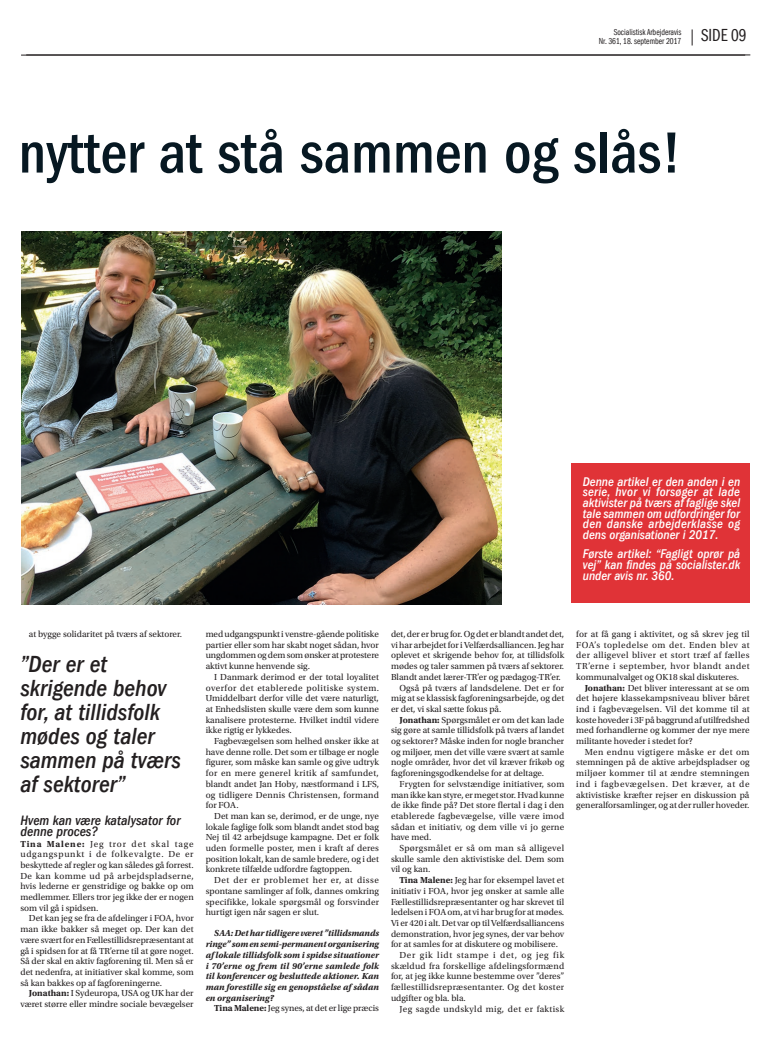
<style>
.page{position:relative;width:770px;height:1049px;background:#fff}
.page>*{position:absolute;margin:0;border:0;box-sizing:border-box;transform-origin:0 0}
.t1{font:500 condensed 60px "Franklin Gothic LT";color:#071822}
.t2{font:italic 500 condensed 24px/24px "Franklin Gothic LT";color:#231f20}
.t3{font:18px "Franklin Gothic LT Book Cmpr";color:#231f20}
.t4{font:italic 500 condensed 14px/10.7px "Franklin Gothic LT";color:#231f20}
.t5{font:italic 500 condensed 13px/10.7px "Franklin Gothic LT";color:#fff;text-align:justify}
.t6{font:9.2px/10.7px "Utopia Std";color:#231f20;text-align:justify}
.t7{font:italic 700 9.2px/10.7px "Utopia Std";color:#231f20;text-align:justify}
.t8{font:9.2px "Utopia Std";letter-spacing:.025em;color:#231f20}
.t9{font:9.2px "Utopia Std";letter-spacing:.02em;color:#231f20}
.t10{font:9.2px "Utopia Std";letter-spacing:.04em;color:#231f20}
.t11{font:9.2px "Utopia Std";letter-spacing:.035em;color:#231f20}
.t12{font:9.2px "Utopia Std";letter-spacing:.07em;color:#231f20}
.t13{font:9px/9px "Franklin Gothic LT Book Cmpr";color:#231f20;text-align:right}
.s1{font-weight:700}
</style>
<div class="page">
<svg style="left:692px;top:29px;width:1px;height:17px"></svg>
<hr style="left:26px;top:55px;width:724px;height:1px;background:#231f20">
<hr style="left:21px;top:55px;width:724px;height:1px;background:#231f20">
<div style="left:571px;top:463px;width:179px;height:140px;background:#e03337"></div>
<img style="left:21px;top:231px;width:480px;height:373px">
<p class="t13" style="left:599px;top:28px;width:84px">Socialistisk Arbejderavis<br>Nr. 361, 18. september 2017</p>
<h3 class="t3" style="left:701px;top:26px;width:47px">SIDE 09</h3>
<h1 class="t1" style="left:19px;top:119px;width:664px">nytter at stå sammen og slås!</h1>
<h3 class="t5" style="left:583px;top:476px;width:159px">Denne artikel er den anden i en serie, hvor vi forsøger at lade aktivister på tværs af faglige skel tale sammen om udfordringer for den danske arbejderklasse og dens organisationer i 2017.</h3>
<h3 class="t5" style="left:583px;top:549px;width:159px">Første artikel: “Fagligt oprør på vej” kan findes på socialister.dk under avis nr. 360.</h3>
<p class="t6" style="left:29px;top:629px;width:155px">at bygge solidaritet på tværs af sektorer.</p>
<h2 class="t2" style="left:20px;top:652px;width:162px">”Der er et skrigende behov for, at tillidsfolk mødes og taler sammen på tværs af sektorer”</h2>
<h3 class="t4" style="left:20px;top:815px;width:162px">Hvem kan være katalysator for denne proces?</h3>
<p class="t6" style="left:20px;top:838px;width:175px"><span class="s1">Tina Malene:</span> Jeg tror det skal tage udgangspunkt i de folkevalgte. De er beskyttede af regler og kan således gå forrest.<br>De kan komme ud på arbejdspladserne, hvis lederne er genstridige og bakke op om medlemmer. Ellers tror jeg ikke der er nogen som vil gå i spidsen.</p>
<p class="t6" style="left:20px;top:913px;width:175px;text-indent:9px">Det kan jeg se fra de afdelinger i FOA, hvor man ikke bakker så meget op. Der kan det være svært for en Fællestillidsrepræsentant at gå i spidsen for at få TR’erne til at gøre noget.<br>Så der skal en aktiv fagforening til. Men så er det nedenfra, at initiativer skal komme, som så kan bakkes op af fagforeningerne.</p>
<p class="t6" style="left:20px;top:988px;width:175px;text-align:right"><span class="s1">Jonathan:</span> I Sydeuropa, USA og UK har der været større eller mindre sociale bevægelser</p>
<p class="t6" style="left:206px;top:629px;width:175px">med udgangspunkt i venstre-gående politiske partier eller som har skabt noget sådan, hvor ungdommen og dem som ønsker at protestere aktivt kunne henvende sig.</p>
<p class="t6" style="left:206px;top:672px;width:175px;text-indent:9px">I Danmark derimod er der total loyalitet overfor det etablerede politiske system.<br>Umiddelbart derfor ville det være naturligt, at Enhedslisten skulle være dem som kunne kanalisere protesterne. Hvilket indtil videre ikke rigtig er lykkedes.</p>
<p class="t6" style="left:206px;top:736px;width:175px;text-indent:9px">Fagbevægelsen som helhed ønsker ikke at have denne rolle. Det som er tilbage er nogle figurer, som måske kan samle og give udtryk for en mere generel kritik af samfundet, blandt andet Jan Hoby, næstformand i LFS, og tidligere Dennis Christensen, formand for FOA.</p>
<p class="t6" style="left:206px;top:811px;width:175px;text-indent:9px">Det man kan se, derimod, er de unge, nye lokale faglige folk som blandt andet stod bag Nej til 42 arbejdsuge kampagne. Det er folk uden formelle poster, men i kraft af deres position lokalt, kan de samle bredere, og i det konkrete tilfælde udfordre fagtoppen.</p>
<p class="t6" style="left:206px;top:875px;width:175px;text-indent:9px">Det der er problemet her er, at disse spontane samlinger af folk, dannes omkring specifikke, lokale spørgsmål og forsvinder hurtigt igen når sagen er slut.</p>
<p class="t7" style="left:206px;top:928px;width:175px;text-indent:9px">SAA: Det har tidligere været ”tillidsmands ringe” som en semi-permanent organisering af lokale tillidsfolk som i spidse situationer i 70’erne og frem til 90’erne samlede folk til konferencer og besluttede aktioner. Kan man forestille sig en genopståelse af sådan en organisering?</p>
<p class="t6" style="left:214px;top:1003px;width:166px"><span class="s1">Tina Malene:</span> Jeg synes, at det er lige præcis</p>
<p class="t6" style="left:391px;top:629px;width:175px">det, der er brug for. Og det er blandt andet det,</p>
<p class="t6" style="left:391px;top:639px;width:175px">vi har arbejdet for i Velfærdsalliancen. Jeg har</p>
<p class="t6" style="left:391px;top:650px;width:175px">oplevet et skrigende behov for, at tillidsfolk</p>
<p class="t6" style="left:391px;top:661px;width:175px">mødes og taler sammen på tværs af sektorer.</p>
<p class="t6" style="left:391px;top:672px;width:171px">Blandt andet lærer-TR’er og pædagog-TR’er.</p>
<p class="t6" style="left:399px;top:682px;width:166px">Også på tværs af landsdelene. Det er for</p>
<p class="t6" style="left:391px;top:693px;width:175px">mig at se klassisk fagforeningsarbejde, og det</p>
<p class="t6" style="left:391px;top:704px;width:112px">er det, vi skal sætte fokus på.</p>
<p class="t6" style="left:399px;top:714px;width:166px"><span class="s1">Jonathan:</span> Spørgsmålet er om det kan lade</p>
<p class="t6" style="left:391px;top:725px;width:175px">sig gøre at samle tillidsfolk på tværs af landet</p>
<p class="t6" style="left:391px;top:736px;width:175px">og sektorer? Måske inden for nogle brancher</p>
<p class="t6" style="left:391px;top:746px;width:175px">og miljøer, men det ville være svært at samle</p>
<p class="t6" style="left:391px;top:757px;width:175px">nogle områder, hvor det vil kræver frikøb og</p>
<p class="t6" style="left:391px;top:768px;width:155px">fagforeningsgodkendelse for at deltage.</p>
<p class="t6" style="left:399px;top:779px;width:166px">Frygten for selvstændige initiativer, som</p>
<p class="t6" style="left:391px;top:789px;width:175px">man ikke kan styre, er meget stor. Hvad kunne</p>
<p class="t6" style="left:391px;top:800px;width:175px">de ikke finde på? Det store flertal i dag i den</p>
<p class="t8" style="left:391px;top:811px;width:175px">etablerede fagbevægelse, ville være imod</p>
<p class="t9" style="left:391px;top:822px;width:175px">sådan et initiativ, og dem ville vi jo gerne</p>
<p class="t6" style="left:391px;top:832px;width:42px">have med.</p>
<p class="t11" style="left:399px;top:843px;width:166px">Spørgsmålet er så om man så alligevel</p>
<p class="t6" style="left:391px;top:853px;width:175px">skulle samle den aktivistiske del. Dem som</p>
<p class="t6" style="left:391px;top:864px;width:41px">vil og kan.</p>
<p class="t6" style="left:399px;top:875px;width:166px"><span class="s1">Tina Malene:</span> Jeg har for eksempel lavet et</p>
<p class="t6" style="left:391px;top:886px;width:175px">initiativ i FOA, hvor jeg ønsker at samle alle</p>
<p class="t6" style="left:391px;top:896px;width:175px">Fællestillidsrepræsentanter og har skrevet til</p>
<p class="t6" style="left:391px;top:907px;width:175px">ledelsen i FOA om, at vi har brug for at mødes.</p>
<p class="t6" style="left:391px;top:918px;width:175px">Vi er 420 i alt. Det var op til Velfærdsalliancens</p>
<p class="t6" style="left:391px;top:928px;width:175px">demonstration, hvor jeg synes, der var behov</p>
<p class="t6" style="left:391px;top:939px;width:168px">for at samles for at diskutere og mobilisere.</p>
<p class="t12" style="left:399px;top:950px;width:166px">Der gik lidt stampe i det, og jeg fik</p>
<p class="t8" style="left:391px;top:961px;width:175px">skældud fra forskellige afdelingsformænd</p>
<p class="t6" style="left:391px;top:971px;width:175px">for, at jeg ikke kunne bestemme over ”deres”</p>
<p class="t8" style="left:391px;top:982px;width:175px">fællestillidsrepræsentanter. Og det koster</p>
<p class="t6" style="left:391px;top:993px;width:76px">udgifter og bla. bla.</p>
<p class="t10" style="left:399px;top:1003px;width:166px">Jeg sagde undskyld mig, det er faktisk</p>
<p class="t6" style="left:576px;top:629px;width:175px">for at få gang i aktivitet, og så skrev jeg til FOA’s topledelse om det. Enden blev at der alligevel bliver et stort træf af fælles TR’erne i september, hvor blandt andet kommunalvalget og OK18 skal diskuteres.</p>
<p class="t6" style="left:576px;top:682px;width:175px;text-indent:9px"><span class="s1">Jonathan:</span> Det bliver interessant at se om det højere klassekampsniveau bliver båret ind i fagbevægelsen. Vil det komme til at koste hoveder i 3F på baggrund af utilfredshed med forhandlerne og kommer der nye mere militante hoveder i stedet for?</p>
<p class="t6" style="left:576px;top:746px;width:175px;text-indent:9px">Men endnu vigtigere måske er det om stemningen på de aktive arbejdspladser og miljøer kommer til at ændre stemningen ind i fagbevægelsen. Det kræver, at de aktivistiske kræfter rejser en diskussion på generalforsamlinger, og at der ruller hoveder.</p>
</div>
